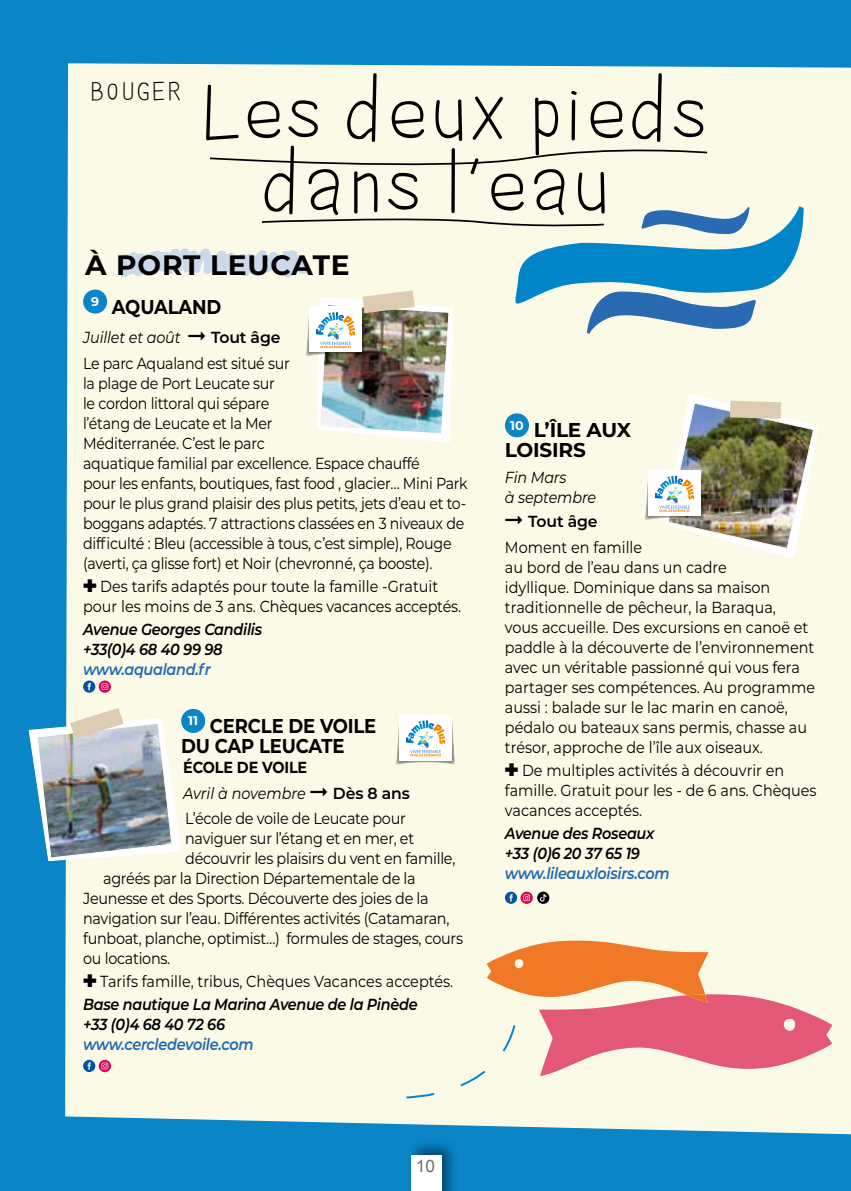
<style>
.page{position:relative;width:851px;height:1191px;background:#fff}
.page>*{position:absolute;margin:0;border:0;box-sizing:border-box;transform-origin:0 0}
.t1{font:82.8px/72.4px "Ikan Besar";color:#000;text-align:center}
.t2{font:700 28px "Montserrat";letter-spacing:.03em;color:#000}
.t3{font:28px "Ikan Besar";letter-spacing:.05em;color:#000}
.t4{font:700 20px/20px "Montserrat";letter-spacing:-.01em;color:#000;scale:.9 1}
.t5{font:700 20px/20px "Montserrat";letter-spacing:-.01em;color:#000}
.t6{font:17.2px "Arial";color:#706f6f}
.t7{font:16px/20px "Montserrat";color:#000;scale:.9 1}
.t8{font:16px/20px "Montserrat";letter-spacing:-.02em;color:#000;scale:.89 1}
.t9{font:16px/25.6px "Montserrat";letter-spacing:-.02em;color:#000;scale:.9 1}
.t10{font:italic 600 16px/20px "Montserrat";letter-spacing:-.02em;color:#000;scale:.9 1}
.t11{font:italic 600 16px "Montserrat";letter-spacing:-.02em;color:#206ab1;scale:.9 1}
.t12{font:italic 16px/20px "Montserrat";letter-spacing:-.01em;color:#000;scale:.9 1}
.s1{font-style:italic}
.s2{font-weight:600}
.s3{font-weight:700}
.s4{font-weight:600;font-style:italic}
</style>
<div class="page">
<div style="left:0;top:0;width:850px;height:1191px;background:#0a85c8"></div>
<div style="left:65px;top:63px;width:785px;height:1071px;background:#fbfae6"></div>
<div style="left:83px;top:289px;width:24px;height:24px;background:#0a85c8;border-radius:50%"></div>
<svg style="left:83px;top:680px;width:28px;height:13px"></svg>
<svg style="left:505px;top:891px;width:44px;height:13px"></svg>
<svg style="left:208px;top:143px;width:500px;height:29px;background:#ecebd8"></svg>
<svg style="left:404px;top:940px;width:428px;height:159px;background:#f3c3b2"></svg>
<div style="left:181px;top:709px;width:24px;height:24px;background:#0a85c8;border-radius:50%"></div>
<svg style="left:83px;top:1059px;width:28px;height:13px"></svg>
<img style="left:29px;top:708px;width:152px;height:152px">
<svg style="left:395px;top:714px;width:60px;height:51px;background:#e3e8e3"></svg>
<svg style="left:119px;top:206px;width:699px;height:352px;background:#dae1d5"></svg>
<div style="left:406px;top:1138px;width:52px;height:53px;background:#000;opacity:.45"></div>
<div style="left:411px;top:1155px;width:30px;height:36px;background:#fff"></div>
<h2 class="t3" style="left:89px;top:76px;width:94px">BOUGER</h2>
<h1 class="t1" style="left:200px;top:80px;width:509px">Les deux pieds dans l’eau</h1>
<h2 class="t2" style="left:85px;top:245px;width:266px">À PORT LEUCATE</h2>
<p class="t4" style="left:91px;top:295px;width:146px"><sup>9</sup> AQUALAND</p>
<p class="t8" style="left:83px;top:324px;width:234px;line-height:25.6px"><span class="s1">Juillet et août</span> ➞ <span class="s2">Tout âge<br></span>Le parc Aqualand est situé sur</p>
<p class="t8" style="left:83px;top:373px;width:433px">la plage de Port Leucate sur<br>le cordon littoral qui sépare<br>l’étang de Leucate et la Mer<br>Méditerranée. C’est le parc<br>aquatique familial par excellence. Espace chauffé<br>pour les enfants, boutiques, fast food , glacier… Mini Park pour le plus grand plaisir des plus petits, jets d’eau et to&shy;boggans adaptés. 7 attractions classées en 3 niveaux de difficulté : Bleu (accessible à tous, c’est simple), Rouge (averti, ça glisse fort) et Noir (chevronné, ça booste).</p>
<p class="t7" style="left:83px;top:575px;width:421px">✚ Des tarifs adaptés pour toute la famille -Gratuit pour les moins de 3 ans. Chèques vacances acceptés.</p>
<p class="t10" style="left:83px;top:618px;width:200px">Avenue Georges Candilis +33(0)4 68 40 99 98</p>
<p class="t11" style="left:83px;top:657px;width:143px">www.aqualand.fr</p>
<p class="t4" style="left:181px;top:715px;width:218px;text-indent:7px"><sup>11</sup> CERCLE DE VOILE<br>DU CAP LEUCATE</p>
<p class="t9" style="left:183px;top:754px;width:253px"><span class="s3">ÉCOLE DE VOILE<br></span><span class="s1">Avril à novembre</span> ➞ <span class="s2">Dès 8 ans<br></span>L’école de voile de Leucate pour</p>
<p class="t9" style="left:185px;top:825px;width:256px">naviguer sur l’étang et en mer, et</p>
<p class="t9" style="left:185px;top:845px;width:302px">découvrir les plaisirs du vent en famille,</p>
<p class="t9" style="left:103px;top:865px;width:349px">agréés par la Direction Départementale de la</p>
<p class="t9" style="left:83px;top:885px;width:385px">Jeunesse et des Sports. Découverte des joies de la</p>
<p class="t9" style="left:83px;top:905px;width:408px">navigation sur l’eau. Différentes activités (Catamaran,</p>
<p class="t9" style="left:83px;top:925px;width:423px">funboat, planche, optimist…) formules de stages, cours</p>
<p class="t9" style="left:83px;top:945px;width:98px">ou locations.</p>
<p class="t7" style="left:83px;top:969px;width:412px;line-height:22.8px">✚ Tarifs famille, tribus, Chèques Vacances acceptés.<br><span class="s4">Base nautique La Marina Avenue de la Pinède</span></p>
<p class="t10" style="left:83px;top:1013px;width:159px">+33 (0)4 68 40 72 66</p>
<p class="t11" style="left:83px;top:1033px;width:191px">www.cercledevoile.com</p>
<p class="t5" style="left:505px;top:419px;width:128px"><sup>10</sup> L’ÎLE AUX<br>LOISIRS</p>
<p class="t12" style="left:505px;top:467px;width:103px">Fin Mars<br>à septembre</p>
<p class="t7" style="left:505px;top:508px;width:154px;line-height:25.6px">➞ <span class="s2">Tout âge<br></span>Moment en famille</p>
<p class="t7" style="left:505px;top:556px;width:346px">au bord de l’eau dans un cadre<br>idyllique. Dominique dans sa maison traditionnelle de pêcheur, la Baraqua,<br>vous accueille. Des excursions en canoë et paddle à la découverte de l’environnement avec un véritable passionné qui vous fera partager ses compétences. Au programme aussi : balade sur le lac marin en canoë, pédalo ou bateaux sans permis, chasse au trésor, approche de l’île aux oiseaux.</p>
<p class="t7" style="left:505px;top:759px;width:348px">✚ De multiples activités à découvrir en famille. Gratuit pour les - de 6 ans. Chèques vacances acceptés.</p>
<p class="t10" style="left:505px;top:822px;width:167px">Avenue des Roseaux +33 (0)6 20 37 65 19</p>
<p class="t11" style="left:505px;top:861px;width:184px">www.lileauxloisirs.com</p>
<p class="t6" style="left:416px;top:1154px;width:21px">10</p>
</div>
